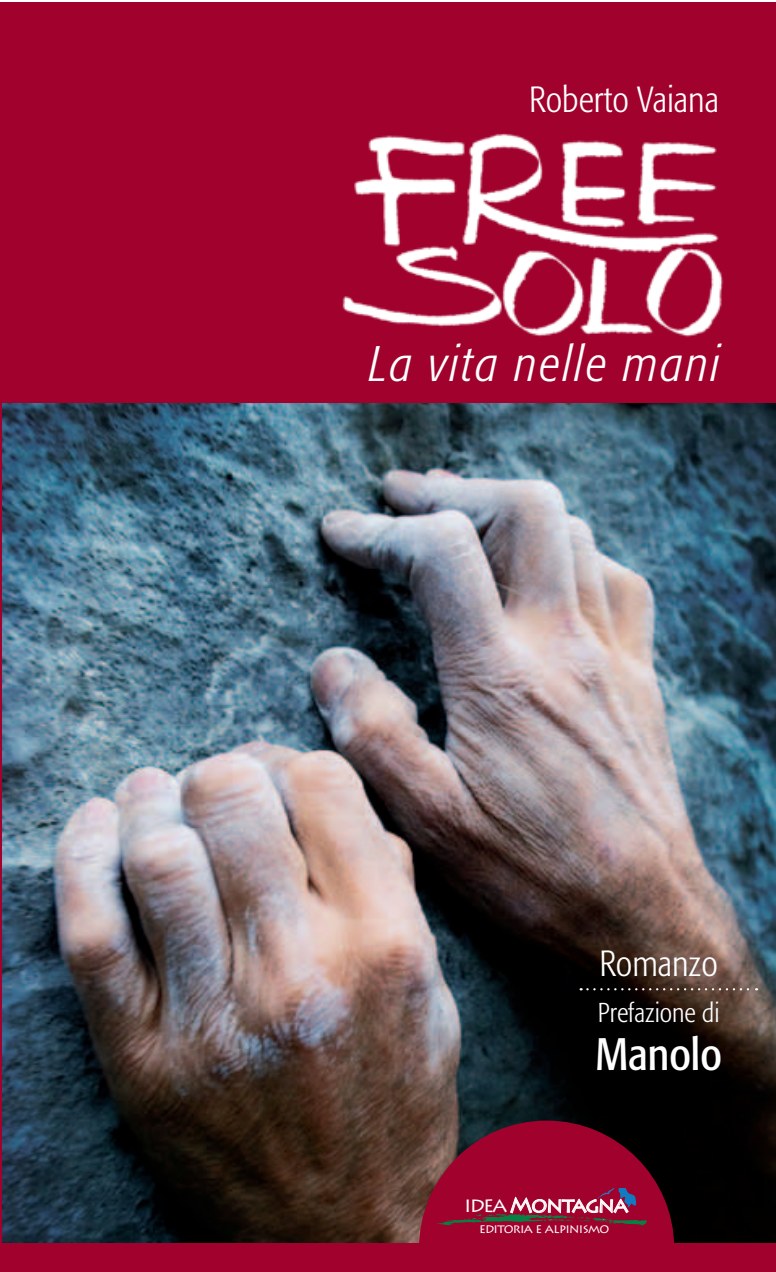
<style>
.page{position:relative;width:776px;height:1272px;background:#fff}
.page>*{position:absolute;margin:0;border:0;box-sizing:border-box;transform-origin:0 0}
.t1{font:italic 300 condensed 49.5px "Formata";letter-spacing:.05em;color:#fff}
.t2{font:condensed 45px "Formata";color:#fff}
.t3{font:300 condensed 36px "Formata";color:#fff}
.t4{font:300 condensed 27px "Formata";color:#fff}
.t5{font:20.93px "Lithos Pro";letter-spacing:-.065em;color:#fff}
.t6{font:12.83px "Lithos Pro";letter-spacing:-.05em;color:#fff}
</style>
<div class="page">
<div style="left:0;top:2px;width:776px;height:1270px;background:#a1022d"></div>
<img style="left:2px;top:403px;width:774px;height:840px">
<svg style="left:419px;top:1120px;width:255px;height:123px"></svg>
<img style="left:342px;top:133px;width:381px;height:204px">
<svg style="left:581px;top:988px;width:176px;height:2px"></svg>
<p class="t3" style="left:529px;top:78px;width:191px">Roberto Vaiana</p>
<h1 class="t1" style="left:369px;top:336px;width:353px">La vita nelle mani</h1>
<p class="t3" style="left:599px;top:942px;width:120px">Romanzo</p>
<p class="t4" style="left:598px;top:997px;width:123px">Prefazione di</p>
<p class="t2" style="left:595px;top:1027px;width:128px">Manolo</p>
<p class="t5" style="left:464px;top:1193px;width:166px">idea Montagna</p>
<p class="t6" style="left:479px;top:1221px;width:132px">editoria e alpinismo</p>
</div>
